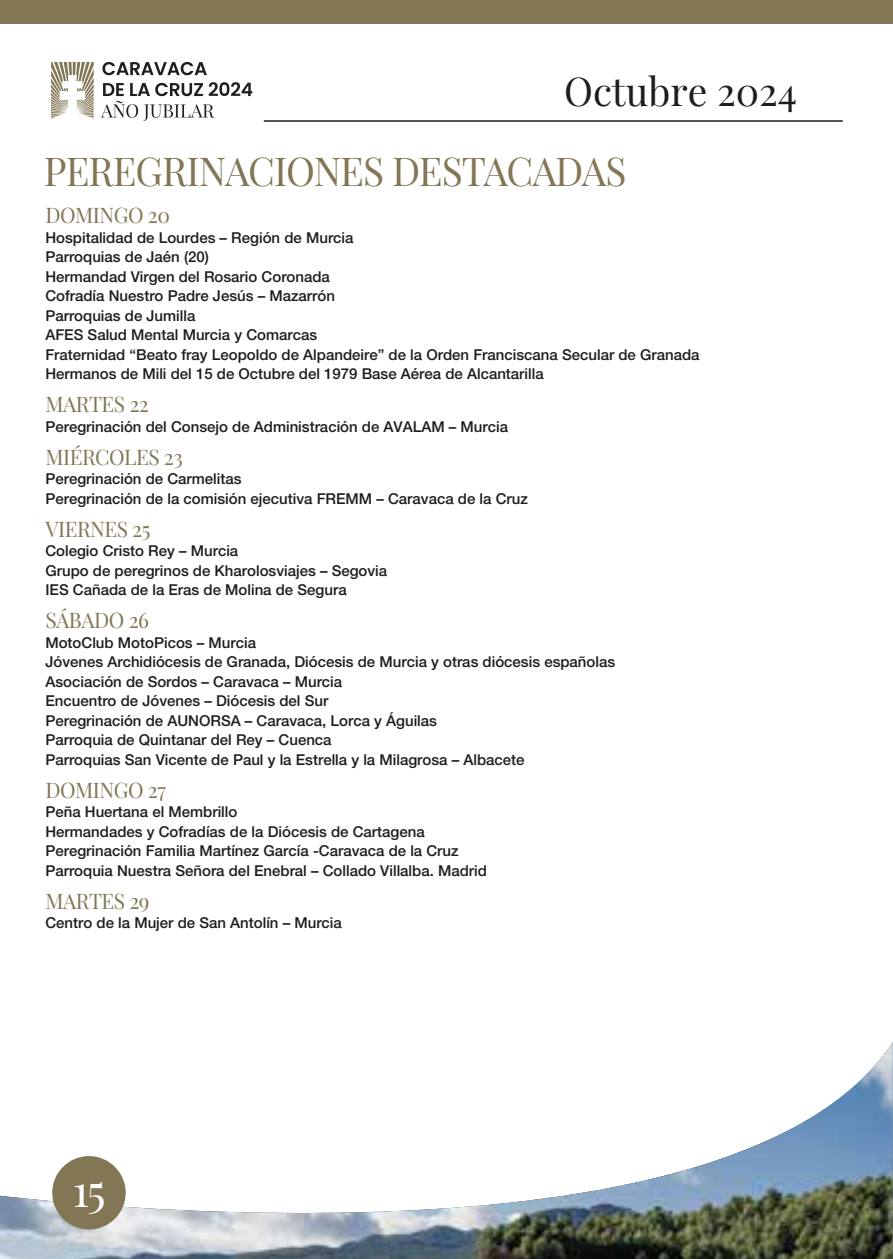
<style>
.page{position:relative;width:893px;height:1259px;background:#fff}
.page>*{position:absolute;margin:0;border:0;box-sizing:border-box;transform-origin:0 0}
.t1{font:44.7px "Playfair Display";color:#fff}
.t2{font:39px "Playfair Display";letter-spacing:-.025em;color:#827655}
.t3{font:39px "Playfair Display";color:#1d1d1b}
.t4{font:21px "Playfair Display";letter-spacing:-.025em;color:#827655}
.t5{font:500 15px/19.5px "Helvetica Neue LT Std";color:#1d1d1b}
</style>
<div class="page">
<div style="left:0;top:0;width:893px;height:24px;background:#827655"></div>
<svg style="left:51px;top:62px;width:43px;height:57px"></svg>
<svg style="left:102px;top:62px;width:105px;height:13px"></svg>
<svg style="left:101px;top:82px;width:151px;height:39px"></svg>
<hr style="left:264px;top:120px;width:579px;height:2px;background:#1d1d1b">
<img style="left:0;top:1042px;width:893px;height:217px">
<div style="left:52px;top:1156px;width:74px;height:73px;background:#827655;border-radius:50%"></div>
<h2 class="t3" style="left:564px;top:61px;width:235px">Octubre 2024</h2>
<h2 class="t2" style="left:44px;top:141px;width:584px">PEREGRINACIONES DESTACADAS</h2>
<h3 class="t4" style="left:45px;top:199px;width:126px">DOMINGO 20</h3>
<p class="t5" style="left:45px;top:227px;width:656px">Hospitalidad de Lourdes – Región de Murcia<br>Parroquias de Jaén (20)<br>Hermandad Virgen del Rosario Coronada<br>Cofradía Nuestro Padre Jesús – Mazarrón<br>Parroquias de Jumilla<br>AFES Salud Mental Murcia y Comarcas<br>Fraternidad “Beato fray Leopoldo de Alpandeire” de la Orden Franciscana Secular de Granada Hermanos de Mili del 15 de Octubre del 1979 Base Aérea de Alcantarilla</p>
<h3 class="t4" style="left:45px;top:388px;width:105px">MARTES 22</h3>
<p class="t5" style="left:45px;top:416px;width:464px">Peregrinación del Consejo de Administración de AVALAM – Murcia</p>
<h3 class="t4" style="left:45px;top:440px;width:139px">MIÉRCOLES 23</h3>
<p class="t5" style="left:45px;top:469px;width:484px">Peregrinación de Carmelitas<br>Peregrinación de la comisión ejecutiva FREMM – Caravaca de la Cruz</p>
<h3 class="t4" style="left:45px;top:512px;width:107px">VIERNES 25</h3>
<p class="t5" style="left:45px;top:541px;width:343px">Colegio Cristo Rey – Murcia<br>Grupo de peregrinos de Kharolosviajes – Segovia<br>IES Cañada de la Eras de Molina de Segura</p>
<h3 class="t4" style="left:45px;top:604px;width:105px">SÁBADO 26</h3>
<p class="t5" style="left:45px;top:632px;width:571px">MotoClub MotoPicos – Murcia<br>Jóvenes Archidiócesis de Granada, Diócesis de Murcia y otras diócesis españolas Asociación de Sordos – Caravaca – Murcia<br>Encuentro de Jóvenes – Diócesis del Sur<br>Peregrinación de AUNORSA – Caravaca, Lorca y Águilas<br>Parroquia de Quintanar del Rey – Cuenca<br>Parroquias San Vicente de Paul y la Estrella y la Milagrosa – Albacete</p>
<h3 class="t4" style="left:45px;top:773px;width:122px">DOMINGO 27</h3>
<p class="t5" style="left:45px;top:802px;width:443px">Peña Huertana el Membrillo<br>Hermandades y Cofradías de la Diócesis de Cartagena Peregrinación Familia Martínez García -Caravaca de la Cruz Parroquia Nuestra Señora del Enebral – Collado Villalba. Madrid</p>
<h3 class="t4" style="left:45px;top:884px;width:106px">MARTES 29</h3>
<p class="t5" style="left:45px;top:913px;width:298px">Centro de la Mujer de San Antolín – Murcia</p>
<h1 class="t1" style="left:72px;top:1155px;width:35px">15</h1>
</div>
